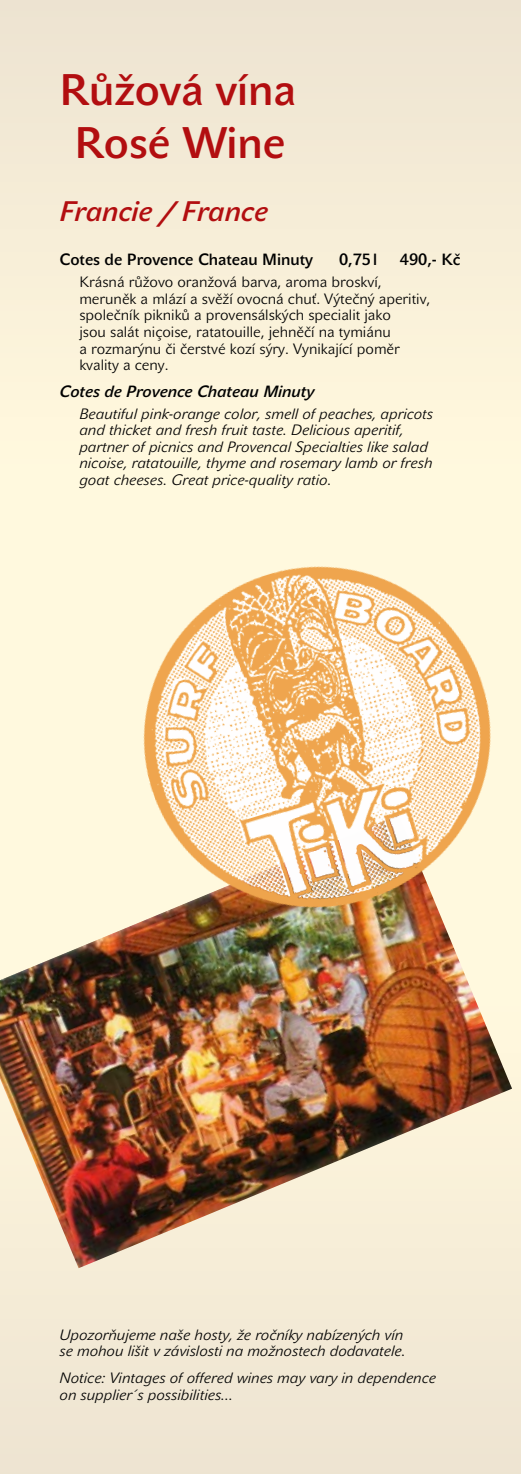
<style>
.page{position:relative;width:521px;height:1474px;background:#fff}
.page>*{position:absolute;margin:0;border:0;box-sizing:border-box;transform-origin:0 0}
.t1{font:43.75px/52.5px "John Sans Medium Pro";color:#b20e10;text-align:center}
.t2{font:italic 28px "John Sans Medium Pro";color:#b20e10}
.t3{font:16.1px "John Sans Medium Pro";color:#000}
.t4{font:italic 16.1px "John Sans Medium Pro";color:#000}
.t5{font:italic 14.88px/16.6px "John Sans Lite Pro";color:#000}
.t6{font:14.88px/16.6px "John Sans Lite Pro";color:#000}
</style>
<div class="page">
<div style="left:0;top:0;width:521px;height:1473px;background:linear-gradient(to right,#f7efd8,#f5ecd7)"></div>
<img style="left:0;top:815px;width:512px;height:453px">
<img style="left:95px;top:512px;width:426px;height:446px">
<h1 class="t1" style="left:60px;top:64px;width:238px">Růžová vína<br>Rosé Wine</h1>
<h2 class="t2" style="left:60px;top:195px;width:210px">Francie / France</h2>
<p class="t3" style="left:60px;top:250px;width:255px">Cotes de Provence Chateau Minuty</p>
<p class="t3" style="left:339px;top:250px;width:39px">0,75l</p>
<p class="t3" style="left:400px;top:250px;width:62px">490,- Kč</p>
<p class="t6" style="left:79px;top:273px;width:352px">Krásná růžovo oranžová barva, aroma broskví, meruněk a mlází a svěží ovocná chuť. Výtečný aperitiv, společník pikniků a provensálských specialit jako<br>jsou salát niçoise, ratatouille, jehněčí na tymiánu<br>a rozmarýnu či čerstvé kozí sýry. Vynikající poměr kvality a ceny.</p>
<p class="t4" style="left:60px;top:382px;width:256px">Cotes de Provence Chateau Minuty</p>
<p class="t5" style="left:79px;top:405px;width:355px">Beautiful pink-orange color, smell of peaches, apricots and thicket and fresh fruit taste. Delicious aperitif, partner of picnics and Provencal Specialties like salad nicoise, ratatouille, thyme and rosemary lamb or fresh goat cheeses. Great price-quality ratio.</p>
<p class="t5" style="left:60px;top:1326px;width:348px">Upozorňujeme naše hosty, že ročníky nabízených vín se mohou lišit v závislosti na možnostech dodavatele.</p>
<p class="t5" style="left:60px;top:1369px;width:378px">Notice: Vintages of offered wines may vary in dependence on supplier´s possibilities...</p>
</div>
